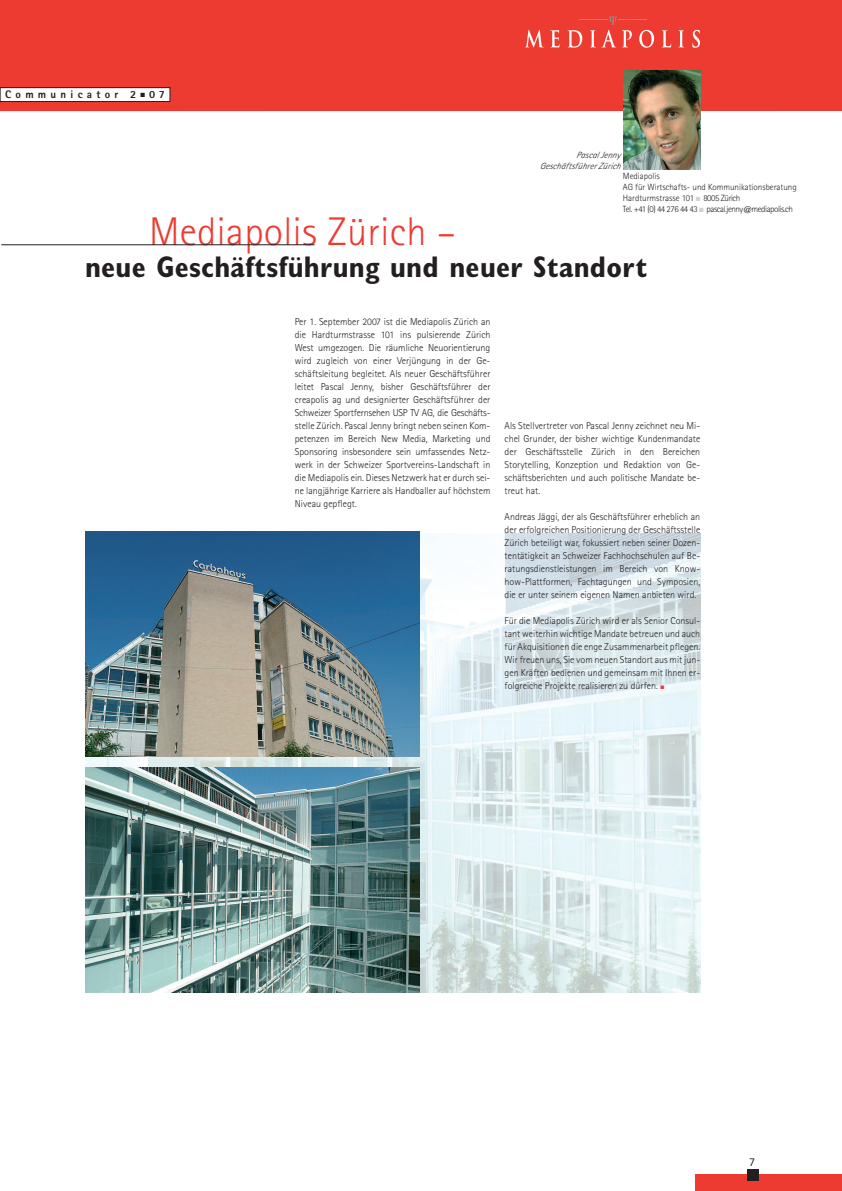
<style>
.page{position:relative;width:842px;height:1191px;background:#fff}
.page>*{position:absolute;margin:0;border:0;box-sizing:border-box;transform-origin:0 0}
.t1{font:300 40px "AT Rotis Sans Serif";letter-spacing:.01em;color:#ee3b32}
.t2{font:700 condensed 30px "Gill Sans";letter-spacing:.01em;color:#231f20}
.t3{font:12px "AT Rotis Sans Serif";color:#231f20}
.t4{font:800 11px "AT Rotis Sans Serif";letter-spacing:.39em;color:#231f20}
.t5{font:300 10px/13px "AT Rotis Sans Serif";color:#231f20;text-align:justify}
.t6{font:300 9px/11px "AT Rotis Sans Serif";color:#231f20}
.t7{font:italic 300 9px/11px "AT Rotis Sans Serif";letter-spacing:.01em;color:#231f20;text-align:right}
.s1{color:#d1d2d4}
.s2{color:#ee3b32}
</style>
<div class="page">
<img style="left:85px;top:533px;width:615px;height:460px">
<div style="left:1px;top:0;width:841px;height:111px;background:#ee3b32"></div>
<div style="left:694px;top:1174px;width:148px;height:17px;background:#ee3b32"></div>
<div style="left:747px;top:1169px;width:11px;height:12px;background:#231f20"></div>
<svg style="left:0;top:0;width:1px;height:111px"></svg>
<div style="left:0;top:88px;width:170px;height:13px;background:#fff"></div>
<div style="left:0;top:87px;width:170px;height:15px;border:1px solid #231f20"></div>
<svg style="left:525px;top:30px;width:19px;height:17px"></svg>
<svg style="left:550px;top:30px;width:9px;height:17px"></svg>
<svg style="left:662px;top:30px;width:9px;height:17px"></svg>
<svg style="left:678px;top:30px;width:6px;height:17px"></svg>
<svg style="left:692px;top:30px;width:8px;height:18px"></svg>
<svg style="left:567px;top:16px;width:87px;height:32px;background:#ed564e"></svg>
<img style="left:624px;top:71px;width:76px;height:98px">
<hr style="left:1px;top:244px;width:313px;height:1px;background:#231f20">
<img style="left:85px;top:531px;width:335px;height:226px">
<img style="left:85px;top:767px;width:335px;height:225px">
<p class="t4" style="left:5px;top:90px;width:161px">Communicator 2 ■ 07</p>
<p class="t7" style="left:540px;top:150px;width:84px">Pascal Jenny<br>Geschäftsführer Zürich</p>
<p class="t6" style="left:623px;top:171px;width:175px">Mediapolis<br>AG für Wirtschafts- und Kommunikationsberatung Hardturmstrasse 101 <span class="s1">■</span> 8005 Zürich<br>Tel. +41 (0) 44 276 44 43 <span class="s1">■</span> pascal.jenny@mediapolis.ch</p>
<h1 class="t1" style="left:149px;top:217px;width:309px">Mediapolis Zürich –</h1>
<h2 class="t2" style="left:85px;top:255px;width:564px">neue Geschäftsführung und neuer Standort</h2>
<p class="t5" style="left:295px;top:316px;width:197px">Per 1. September 2007 ist die Mediapolis Zürich an die Hardturmstrasse 101 ins pulsierende Zürich West umgezogen. Die räumliche Neuorientierung wird zugleich von einer Verjüngung in der Ge&shy;schäftsleitung begleitet. Als neuer Geschäftsführer leitet Pascal Jenny, bisher Geschäftsführer der creapolis ag und designierter Geschäftsführer der Schweizer Sportfernsehen USP TV AG, die Geschäfts&shy;stelle Zürich. Pascal Jenny bringt neben seinen Kom&shy;petenzen im Bereich New Media, Marketing und Sponsoring insbesondere sein umfassendes Netz&shy;werk in der Schweizer Sportvereins-Landschaft in die Mediapolis ein. Dieses Netzwerk hat er durch sei&shy;ne langjährige Karriere als Handballer auf höchstem Niveau gepflegt.</p>
<p class="t5" style="left:505px;top:420px;width:197px">Als Stellvertreter von Pascal Jenny zeichnet neu Mi&shy;chel Grunder, der bisher wichtige Kundenmandate der Geschäftsstelle Zürich in den Bereichen Storytelling, Konzeption und Redaktion von Ge&shy;schäftsberichten und auch politische Mandate be&shy;treut hat.</p>
<p class="t5" style="left:505px;top:511px;width:197px">Andreas Jäggi, der als Geschäftsführer erheblich an der erfolgreichen Positionierung der Geschäftsstelle Zürich beteiligt war, fokussiert neben seiner Dozen&shy;tentätigkeit an Schweizer Fachhochschulen auf Be&shy;ratungsdienstleistungen im Bereich von Know&shy;how-Plattformen, Fachtagungen und Symposien, die er unter seinem eigenen Namen anbieten wird.</p>
<p class="t5" style="left:505px;top:615px;width:197px">Für die Mediapolis Zürich wird er als Senior Consul&shy;tant weiterhin wichtige Mandate betreuen und auch für Akquisitionen die enge Zusammenarbeit pflegen.<br>Wir freuen uns, Sie vom neuen Standort aus mit jun&shy;gen Kräften bedienen und gemeinsam mit Ihnen er&shy;folgreiche Projekte realisieren zu dürfen. <span class="s2">■</span></p>
<p class="t3" style="left:749px;top:1158px;width:7px">7</p>
</div>
